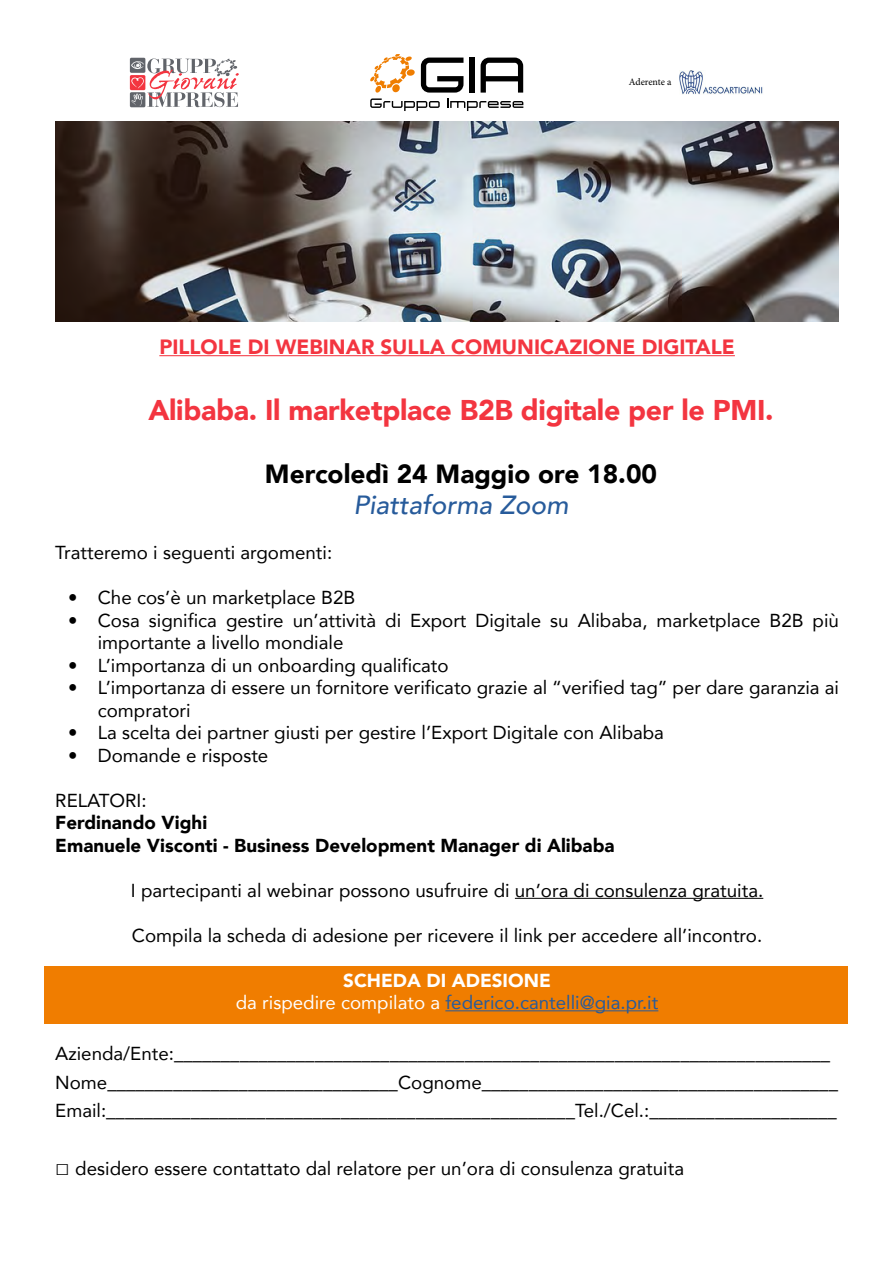
<style>
.page{position:relative;width:893px;height:1263px;background:#fff}
.page>*{position:absolute;margin:0;border:0;box-sizing:border-box;transform-origin:0 0}
.t1{font:900 28.5px "Avenir";letter-spacing:-.01em;color:#f33540}
.t2{font:900 26.25px "Avenir";color:#000}
.t3{font:italic 500 26.25px "Avenir";color:#275b9b}
.t4{font:900 20.7px "Avenir";color:#f33540}
.t5{font:18.75px/22.5px "Avenir";color:#000}
.t6{font:900 18.75px/22.5px "Avenir";color:#000}
.t7{font:18.75px/22.5px "Avenir";color:#275b9b;text-align:center}
.t8{font:9.9px "Minion Pro";letter-spacing:-.005em;color:#000}
.s1{font-weight:900;color:#fff}
.s2{color:#fff}
.s3{font-family:"Times New Roman";font-size:24px}
</style>
<div class="page">
<div style="left:45px;top:966px;width:803px;height:57px;background:#f07d00"></div>
<svg style="left:370px;top:54px;width:153px;height:57px"></svg>
<img style="left:680px;top:71px;width:83px;height:23px">
<div style="left:130px;top:75px;width:15px;height:15px;background:#f33540;border-radius:2px"></div>
<div style="left:130px;top:92px;width:15px;height:15px;background:#61646a;border-radius:2px"></div>
<div style="left:130px;top:58px;width:15px;height:15px;background:#61646a;border-radius:2px"></div>
<svg style="left:131px;top:59px;width:108px;height:48px"></svg>
<img style="left:55px;top:122px;width:784px;height:200px">
<hr style="left:159px;top:355px;width:576px;height:1px;background:#f33540">
<hr style="left:515px;top:898px;width:248px;height:1px;background:#000">
<hr style="left:445px;top:1010px;width:213px;height:1px;background:#275b9b">
<p class="t8" style="left:629px;top:75px;width:44px">Aderente a</p>
<p class="t4" style="left:159px;top:329px;width:577px">PILLOLE DI WEBINAR SULLA COMUNICAZIONE DIGITALE</p>
<h1 class="t1" style="left:148px;top:385px;width:627px">Alibaba. Il marketplace B2B digitale per le PMI.</h1>
<h2 class="t2" style="left:265px;top:451px;width:394px">Mercoledì 24 Maggio ore 18.00</h2>
<h2 class="t3" style="left:353px;top:490px;width:216px">Piattaforma Zoom</h2>
<p class="t5" style="left:55px;top:541px;width:278px">Tratteremo i seguenti argomenti:</p>
<p class="t5" style="left:68px;top:586px;width:289px">• Che cos’è un marketplace B2B</p>
<p class="t5" style="left:98px;top:609px;width:743px;text-indent:-30px">• Cosa significa gestire un’attività di Export Digitale su Alibaba, marketplace B2B più importante a livello mondiale</p>
<p class="t5" style="left:68px;top:654px;width:382px">• L’importanza di un onboarding qualificato</p>
<p class="t5" style="left:98px;top:676px;width:743px;text-indent:-30px">• L’importanza di essere un fornitore verificato grazie al “verified tag” per dare garanzia ai compratori</p>
<p class="t5" style="left:68px;top:721px;width:597px">• La scelta dei partner giusti per gestire l’Export Digitale con Alibaba</p>
<p class="t5" style="left:68px;top:744px;width:202px">• Domande e risposte</p>
<p class="t5" style="left:55px;top:789px;width:93px">RELATORI:</p>
<p class="t6" style="left:55px;top:811px;width:561px">Ferdinando Vighi<br>Emanuele Visconti - Business Development Manager di Alibaba</p>
<p class="t5" style="left:131px;top:879px;width:634px">I partecipanti al webinar possono usufruire di un’ora di consulenza gratuita.</p>
<p class="t5" style="left:132px;top:924px;width:632px">Compila la scheda di adesione per ricevere il link per accedere all’incontro.</p>
<p class="t7" style="left:236px;top:969px;width:424px"><span class="s1">SCHEDA DI ADESIONE<br></span><span class="s2">da rispedire compilato a</span> federico.cantelli@gia.pr.it</p>
<p class="t5" style="left:55px;top:1039px;width:784px;line-height:28.5px">Azienda/Ente:______________________________________________________________________<br>Nome_______________________________Cognome______________________________________<br>Email:__________________________________________________Tel./Cel.:____________________</p>
<p class="t5" style="left:55px;top:1157px;width:630px"><span class="s3">□</span> desidero essere contattato dal relatore per un’ora di consulenza gratuita</p>
</div>
